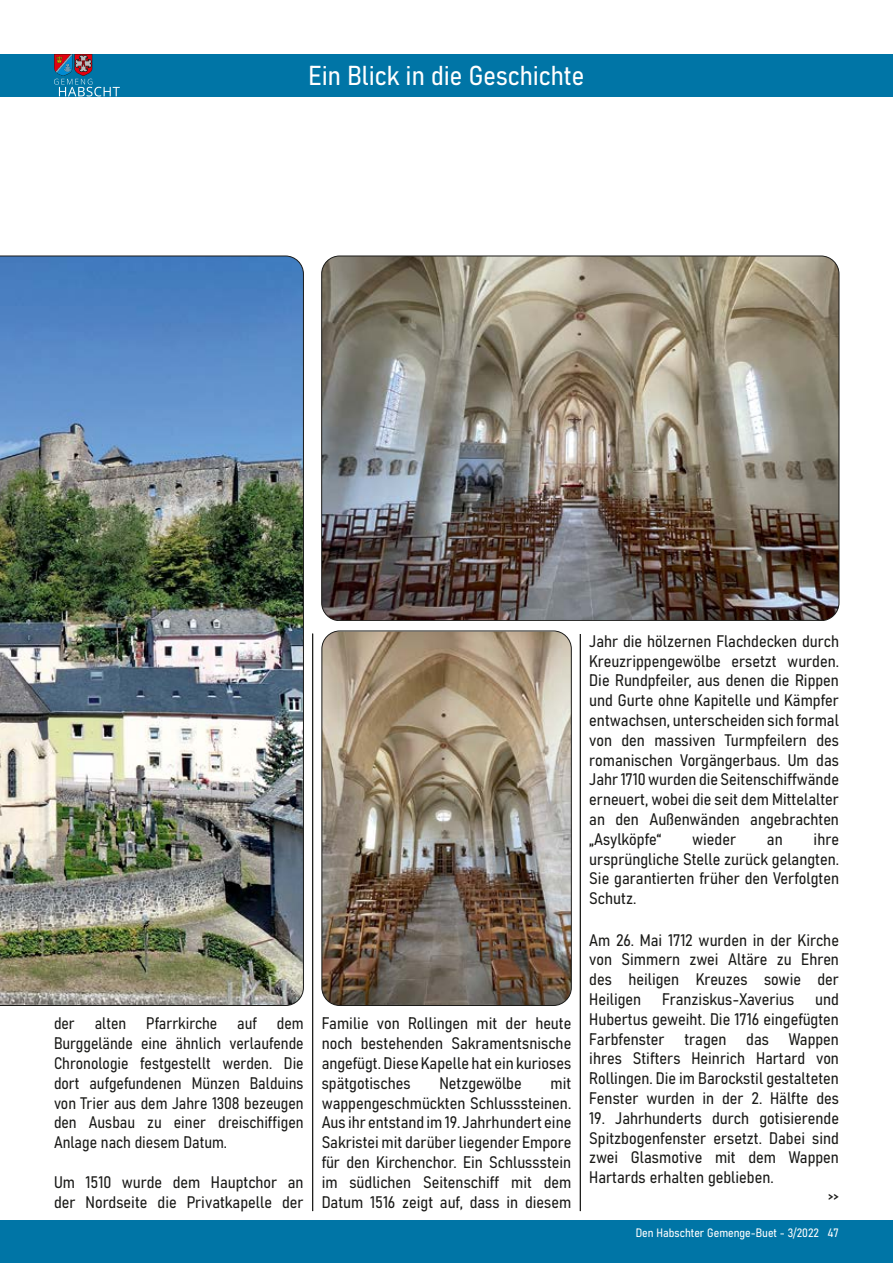
<style>
.page{position:relative;width:893px;height:1263px;background:#fff}
.page>*{position:absolute;margin:0;border:0;box-sizing:border-box;transform-origin:0 0}
.t1{font:27px "Bahnschrift";color:#fff}
.t2{font:16.5px/19.8px "Bahnschrift";color:#1a1a18;text-align:justify}
.t3{font:15.75px "Bahnschrift";color:#1a1a18}
.t4{font:12px "Bahnschrift";color:#fff}
</style>
<div class="page">
<div style="left:0;top:54px;width:893px;height:43px;background:#0075a6"></div>
<svg style="left:54px;top:54px;width:66px;height:43px"></svg>
<hr style="left:312px;top:634px;width:1px;height:577px;background:#1a1a18">
<hr style="left:580px;top:634px;width:1px;height:577px;background:#1a1a18">
<img style="left:322px;top:256px;width:517px;height:365px">
<img style="left:0;top:256px;width:304px;height:750px">
<img style="left:322px;top:631px;width:249px;height:374px">
<div style="left:322px;top:631px;width:249px;height:375px;border:1px solid #1a1a18;border-radius:18px"></div>
<div style="left:0;top:1220px;width:893px;height:43px;background:#0075a6"></div>
<h1 class="t1" style="left:309px;top:55px;width:277px">Ein Blick in die Geschichte</h1>
<p class="t2" style="left:54px;top:1012px;width:251px">der alten Pfarrkirche auf dem Burggelände eine ähnlich verlaufende Chronologie festgestellt werden. Die dort aufgefundenen Münzen Balduins von Trier aus dem Jahre 1308 bezeugen den Ausbau zu einer dreischiffigen Anlage nach diesem Datum.</p>
<p class="t2" style="left:54px;top:1171px;width:251px">Um 1510 wurde dem Hauptchor an der Nordseite die Privatkapelle der</p>
<p class="t2" style="left:322px;top:1012px;width:251px">Familie von Rollingen mit der heute noch bestehenden Sakramentsnische angefügt. Diese Kapelle hat ein kurioses spätgotisches</p>
<p class="t2" style="left:439px;top:1072px;width:84px">Netzgewölbe</p>
<p class="t2" style="left:322px;top:1072px;width:251px;text-indent:229px">mit wappengeschmückten Schlusssteinen.<br>Aus ihr entstand im 19. Jahrhundert eine Sakristei mit darüber liegender Empore für den Kirchenchor. Ein Schlussstein im südlichen Seitenschiff mit dem Datum 1516 zeigt auf, dass in diesem</p>
<p class="t2" style="left:589px;top:630px;width:251px">Jahr die hölzernen Flachdecken durch Kreuzrippengewölbe ersetzt wurden.<br>Die Rundpfeiler, aus denen die Rippen und Gurte ohne Kapitelle und Kämpfer entwachsen, unterscheiden sich formal von den massiven Turmpfeilern des romanischen Vorgängerbaus. Um das Jahr 1710 wurden die Seitenschiffwände erneuert, wobei die seit dem Mittelalter an den Außenwänden angebrachten „Asylköpfe“</p>
<p class="t2" style="left:589px;top:828px;width:251px;text-indent:224px">ihre ursprüngliche Stelle zurück gelangten.<br>Sie garantierten früher den Verfolgten Schutz.</p>
<p class="t2" style="left:589px;top:929px;width:251px">Am 26. Mai 1712 wurden in der Kirche von Simmern zwei Altäre zu Ehren des heiligen Kreuzes sowie der Heiligen</p>
<p class="t2" style="left:692px;top:828px;width:45px">wieder</p>
<p class="t2" style="left:767px;top:828px;width:17px">an</p>
<p class="t2" style="left:589px;top:988px;width:251px;text-indent:226px">und Hubertus geweiht. Die 1716 eingefügten Farbfenster tragen das Wappen ihres Stifters Heinrich Hartard von Rollingen. Die im Barockstil gestalteten Fenster wurden in der 2. Hälfte des</p>
<p class="t2" style="left:589px;top:1107px;width:251px">19. Jahrhunderts durch gotisierende Spitzbogenfenster ersetzt. Dabei sind zwei Glasmotive mit dem Wappen Hartards erhalten geblieben.</p>
<p class="t3" style="left:828px;top:1184px;width:12px">&gt;&gt;</p>
<p class="t4" style="left:636px;top:1224px;width:205px">Den Habschter Gemenge-Buet - 3/2022 47</p>
<p class="t2" style="left:662px;top:988px;width:134px">Franziskus-Xaverius</p>
</div>
